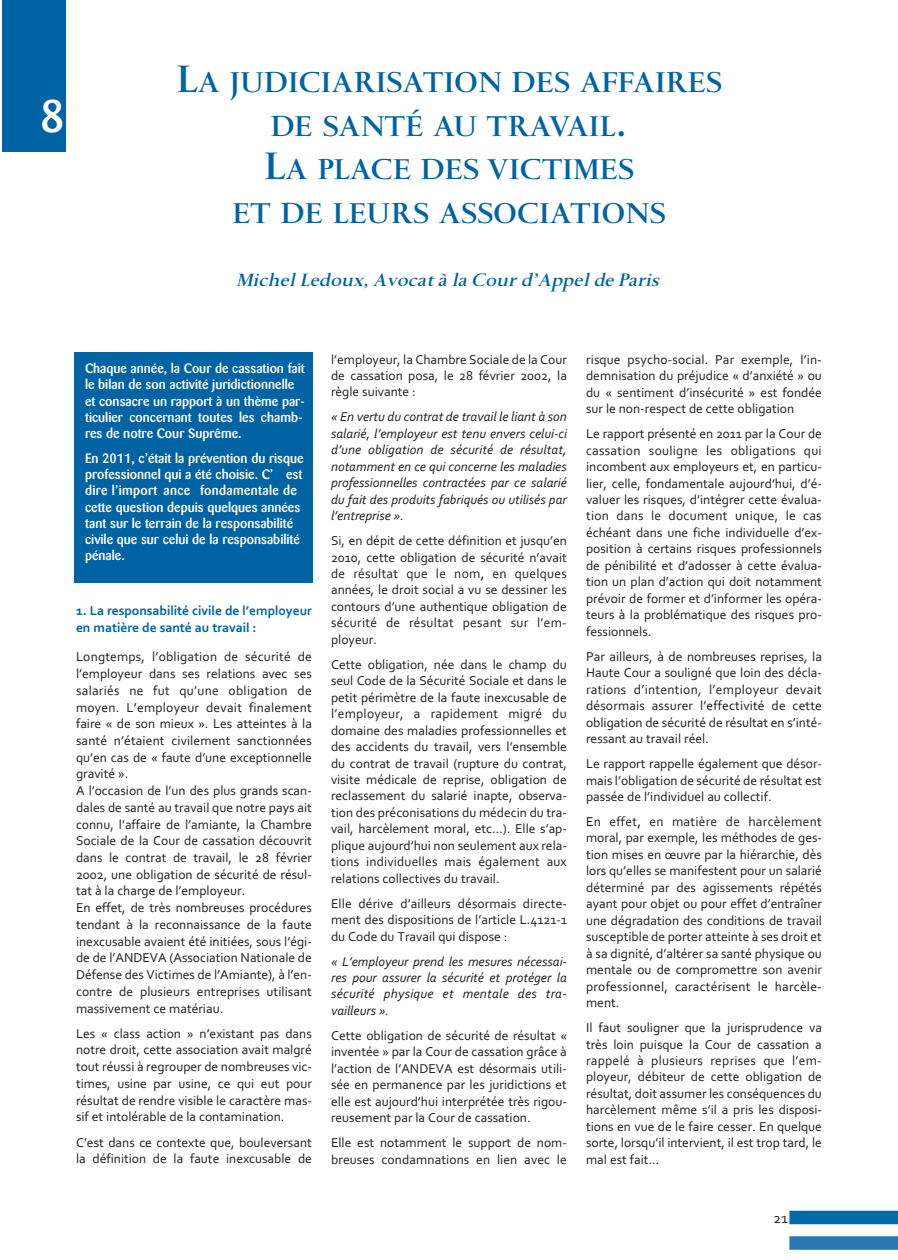
<style>
.page{position:relative;width:898px;height:1260px;background:#fff}
.page>*{position:absolute;margin:0;border:0;box-sizing:border-box;transform-origin:0 0}
.t1{font:500 45px "Barmeno";color:#fff}
.t2{font:600 33.75px/43.5px "Spectrum";color:#0063a4;text-align:center}
.t3{font:italic 600 21px "Spectrum";color:#0063a4}
.t4{font:15px "Corbel";color:#231f20}
.t5{font:13.5px/16.5px "Corbel";color:#231f20;text-align:justify}
.t6{font:500 13.5px/16.2px "Barmeno";color:#fff}
.t7{font:italic 13.5px/16.5px "Corbel";color:#231f20;text-align:justify}
.t8{font:700 13.5px/16.6px "Corbel";color:#0063a4}
.s1{font-size:45px}
.s2{font-style:inherit}
</style>
<div class="page">
<div style="left:2px;top:0;width:64px;height:151px;background:#0063a4"></div>
<div style="left:789px;top:1210px;width:108px;height:14px;background:#026caa"></div>
<div style="left:789px;top:1236px;width:108px;height:13px;background:#2677b2"></div>
<div style="left:74px;top:352px;width:239px;height:230px;background:#0063a4"></div>
<h1 class="t1" style="left:40px;top:90px;width:26px">8</h1>
<h2 class="t2" style="left:176px;top:61px;width:547px"><span class="s1">L</span>A JUDICIARISATION DES AFFAIRES<br>DE SANTÉ AU TRAVAIL<span class="s1">.<br>L</span>A PLACE DES VICTIMES<br>ET DE LEURS ASSOCIATIONS</h2>
<h3 class="t3" style="left:236px;top:269px;width:428px">MichelLedoux,Avocatà la Courd’Appelde Paris</h3>
<p class="t6" style="left:85px;top:360px;width:221px">Chaque année, la Cour de cassation fait le bilan de son activité juridictionnelle et consacre un rapport à un thème par&shy;ticulier concernant toutes les chamb&shy;res de notre Cour Suprême.</p>
<p class="t6" style="left:85px;top:450px;width:220px">En 2011, c’était la prévention du risque professionnel qui a été choisie. C’ est dire l’import ance fondamentale de cette question depuis quelques années tant sur le terrain de la responsabilité civile que sur celui de la responsabilité pénale.</p>
<p class="t8" style="left:76px;top:603px;width:237px">1. La responsabilité civile de <span class="s2">l’employeur </span>en matière de santé au travail :</p>
<p class="t5" style="left:76px;top:649px;width:237px;text-align:left">Longtemps, l’obligation de sécurité de l’employeur dans ses relations avec ses salariés ne fut qu’une obligation de moyen. L’employeur devait finalement faire « de son mieux ». Les atteintes à la santé n’étaient civilement sanctionnées qu’en cas de « faute d’une exceptionnelle gravité ».<br>A l’occasion de l’un des plus grands scan&shy;dales de santé au travail que notre pays ait connu, l’affaire de l’amiante, la Chambre Sociale de la Cour de cassation découvrit dans le contrat de travail, le 28 février 2002, une obligation de sécurité de résul&shy;tat à la charge de l’employeur.<br>En effet, de très nombreuses procédures tendant à la reconnaissance de la faute inexcusable avaient été initiées, sous l’égi&shy;de de l’ANDEVA (Association Nationale de Défense des Victimes de l’Amiante), à l’en&shy;contre de plusieurs entreprises utilisant massivement ce matériau.</p>
<p class="t5" style="left:76px;top:1026px;width:237px">Les « class action » n’existant pas dans notre droit, cette association avait malgré tout réussi à regrouper de nombreuses vic&shy;times, usine par usine, ce qui eut pour résultat de rendre visible le caractère mas&shy;sif et intolérable de la contamination.</p>
<p class="t5" style="left:76px;top:1134px;width:237px">C’est dans ce contexte que, bouleversant la définition de la faute inexcusable de</p>
<p class="t5" style="left:331px;top:352px;width:237px">l’employeur, la Chambre Sociale de la Cour de cassation posa, le 28 février 2002, la règle suivante :</p>
<p class="t7" style="left:331px;top:410px;width:237px">« En vertu du contrat de travail le liant à <span class="s2">son </span>salarié, l’employeur est tenu envers celui-ci d’une obligation de sécurité de résultat, notamment en ce qui concerne les maladies professionnelles contractées par ce salarié du fait des produits fabriqués ou utilisés par l’entreprise ».</p>
<p class="t5" style="left:331px;top:533px;width:237px">Si, en dépit de cette définition et jusqu’en 2010, cette obligation de sécurité n’avait de résultat que le nom, en quelques années, le droit social a vu se dessiner les contours d’une authentique obligation de sécurité de résultat pesant sur l’em&shy;ployeur.</p>
<p class="t5" style="left:331px;top:657px;width:237px">Cette obligation, née dans le champ du seul Code de la Sécurité Sociale et dans le petit périmètre de la faute inexcusable de l’employeur, a rapidement migré du domaine des maladies professionnelles et des accidents du travail, vers l’ensemble du contrat de travail (rupture du contrat, visite médicale de reprise, obligation de reclassement du salarié inapte, observa&shy;tion des préconisations du médecin du tra&shy;vail, harcèlement moral, etc…). Elle s’ap&shy;plique aujourd’hui non seulement aux rela&shy;tions individuelles mais également aux relations collectives du travail.</p>
<p class="t5" style="left:331px;top:896px;width:237px">Elle dérive d’ailleurs désormais directe&shy;ment des dispositions de l’article L.4121-1 du Code du Travail qui dispose :</p>
<p class="t7" style="left:331px;top:954px;width:237px">« L’employeur prend les mesures nécessai&shy;res pour assurer la sécurité et protéger la sécurité physique et mentale des tra&shy;vailleurs ».</p>
<p class="t5" style="left:331px;top:1028px;width:237px">Cette obligation de sécurité de résultat « inventée » par la Cour de cassation grâce à l’action de l’ANDEVA est désormais utili&shy;sée en permanence par les juridictions et elle est aujourd’hui interprétée très rigou&shy;reusement par la Cour de cassation.</p>
<p class="t5" style="left:331px;top:1135px;width:237px">Elle est notamment le support de nom&shy;breuses condamnations en lien avec le</p>
<p class="t5" style="left:586px;top:352px;width:237px">risque psycho-social. Par exemple, l’in&shy;demnisation du préjudice « d’anxiété » ou du « sentiment d’insécurité » est fondée sur le non-respect de cette obligation</p>
<p class="t5" style="left:586px;top:426px;width:237px">Le rapport présenté en 2011 par la Cour de cassation souligne les obligations qui incombent aux employeurs et, en particu&shy;lier, celle, fondamentale aujourd’hui, d’é&shy;valuer les risques, d’intégrer cette évalua&shy;tion dans le document unique, le cas échéant dans une fiche individuelle d’ex&shy;position à certains risques professionnels de pénibilité et d’adosser à cette évalua&shy;tion un plan d’action qui doit notamment prévoir de former et d’informer les opéra&shy;teurs à la problématique des risques pro&shy;fessionnels.</p>
<p class="t5" style="left:586px;top:649px;width:237px">Par ailleurs, à de nombreuses reprises, la Haute Cour a souligné que loin des décla&shy;rations d’intention, l’employeur devait désormais assurer l’effectivité de cette obligation de sécurité de résultat en s’inté&shy;ressant au travail réel.</p>
<p class="t5" style="left:586px;top:756px;width:237px">Le rapport rappelle également que désor&shy;mais l’obligation de sécurité de résultat est passée de l’individuel au collectif.</p>
<p class="t5" style="left:586px;top:812px;width:237px">En effet, en matière de harcèlement moral, par exemple, les méthodes de ges&shy;tion mises en œuvre par la hiérarchie, dès lors qu’elles se manifestent pour un salarié déterminé par des agissements répétés ayant pour objet ou pour effet d’entraîner une dégradation des conditions de travail susceptible de porter atteinte à ses droit et à sa dignité, d’altérer sa santé physique ou mentale ou de compromettre son avenir professionnel, caractérisent le harcèle&shy;ment.</p>
<p class="t5" style="left:586px;top:1020px;width:237px">Il faut souligner que la jurisprudence va très loin puisque la Cour de cassation a rappelé à plusieurs reprises que l’em&shy;ployeur, débiteur de cette obligation de résultat, doit assumer les conséquences du harcèlement même s’il a pris les disposi&shy;tions en vue de le faire cesser. En quelque sorte, lorsqu’il intervient, il est trop tard, le mal est fait…</p>
<p class="t4" style="left:773px;top:1208px;width:16px">21</p>
</div>
